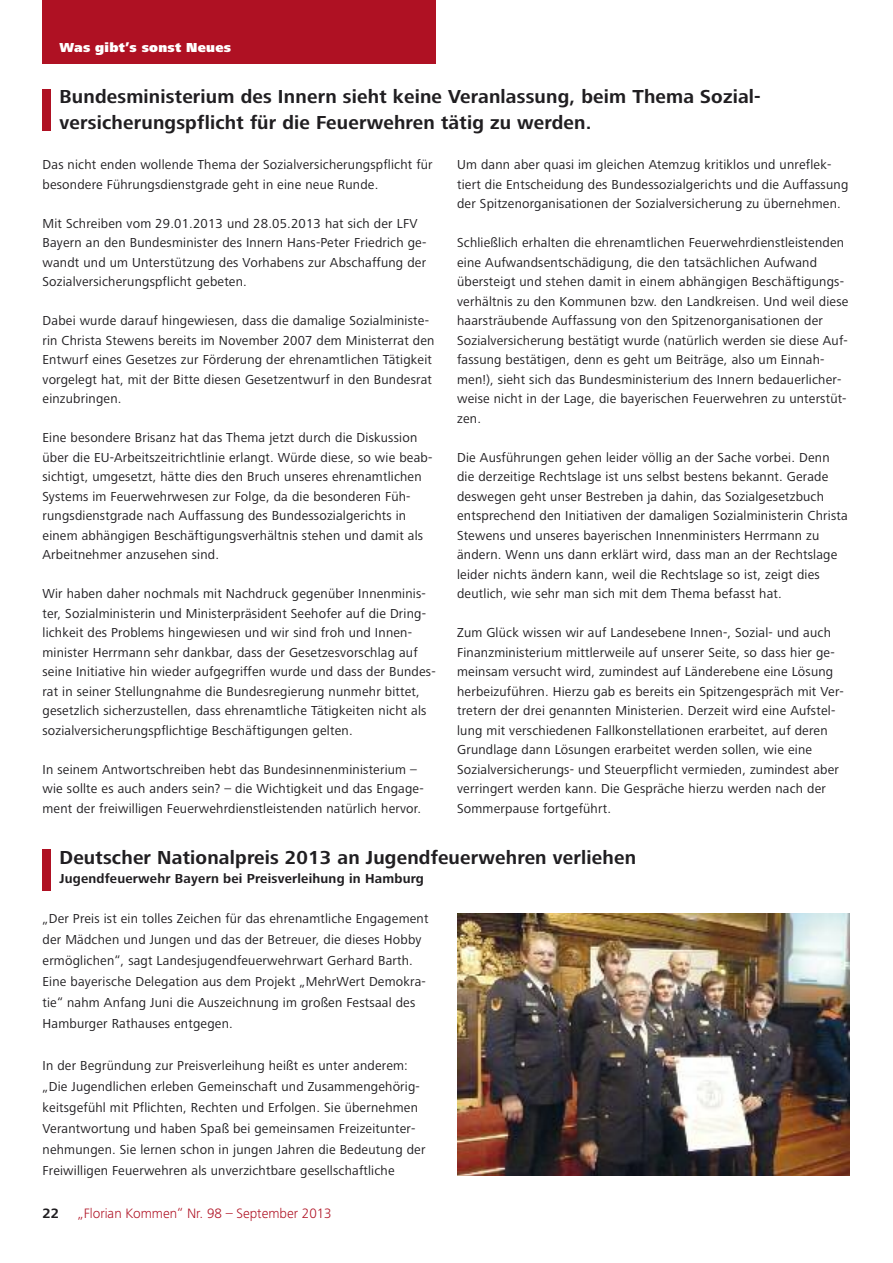
<style>
.page{position:relative;width:893px;height:1263px;background:#fff}
.page>*{position:absolute;margin:0;border:0;box-sizing:border-box;transform-origin:0 0}
.t1{font:700 19.5px/25.5px "Frutiger Next LT";letter-spacing:.01em;color:#201e21}
.t2{font:300 14.1px "Frutiger Next LT";color:#af1123}
.t3{font:700 14.1px "Frutiger Next LT";color:#201e21}
.t4{font:13.5px/19.5px "Frutiger Next LT";letter-spacing:.015em;color:#201e21}
.t5{font:700 13.5px "Frutiger Next LT";letter-spacing:.015em;color:#201e21}
.t6{font:900 13.5px "Frutiger Next LT";letter-spacing:.02em;color:#fff}
</style>
<div class="page">
<div style="left:43px;top:850px;width:8px;height:41px;background:#af1123"></div>
<div style="left:43px;top:0;width:393px;height:64px;background:#af1123"></div>
<div style="left:43px;top:89px;width:8px;height:42px;background:#af1123"></div>
<img style="left:458px;top:913px;width:392px;height:263px">
<p class="t6" style="left:60px;top:43px;width:173px">Was gibt’s sonst Neues</p>
<h1 class="t1" style="left:60px;top:86px;width:703px">Bundesministerium des Innern sieht keine Veranlassung, beim Thema Sozial&shy;versicherungspflicht für die Feuerwehren tätig zu werden.</h1>
<p class="t4" style="left:43px;top:156px;width:392px">Das nicht enden wollende Thema der Sozialversicherungspflicht für besondere Führungsdienstgrade geht in eine neue Runde.</p>
<p class="t4" style="left:43px;top:215px;width:385px">Mit Schreiben vom 29.01.2013 und 28.05.2013 hat sich der LFV Bayern an den Bundesminister des Innern Hans-Peter Friedrich ge&shy;wandt und um Unterstützung des Vorhabens zur Abschaffung der Sozialversicherungspflicht gebeten.</p>
<p class="t4" style="left:43px;top:312px;width:394px">Dabei wurde darauf hingewiesen, dass die damalige Sozialministe&shy;rin Christa Stewens bereits im November 2007 dem Ministerrat den Entwurf eines Gesetzes zur Förderung der ehrenamtlichen Tätigkeit vorgelegt hat, mit der Bitte diesen Gesetzentwurf in den Bundesrat einzubringen.</p>
<p class="t4" style="left:43px;top:429px;width:391px">Eine besondere Brisanz hat das Thema jetzt durch die Diskussion über die EU-Arbeitszeitrichtlinie erlangt. Würde diese, so wie beab&shy;sichtigt, umgesetzt, hätte dies den Bruch unseres ehrenamtlichen Systems im Feuerwehrwesen zur Folge, da die besonderen Füh&shy;rungsdienstgrade nach Auffassung des Bundessozialgerichts in einem abhängigen Beschäftigungsverhältnis stehen und damit als Arbeitnehmer anzusehen sind.</p>
<p class="t4" style="left:43px;top:585px;width:395px">Wir haben daher nochmals mit Nachdruck gegenüber Innenminis&shy;ter, Sozialministerin und Ministerpräsident Seehofer auf die Dring&shy;lichkeit des Problems hingewiesen und wir sind froh und Innen&shy;minister Herrmann sehr dankbar, dass der Gesetzesvorschlag auf seine Initiative hin wieder aufgegriffen wurde und dass der Bundes&shy;rat in seiner Stellungnahme die Bundesregierung nunmehr bittet, gesetzlich sicherzustellen, dass ehrenamtliche Tätigkeiten nicht als sozialversicherungspflichtige Beschäftigungen gelten.</p>
<p class="t4" style="left:43px;top:761px;width:383px">In seinem Antwortschreiben hebt das Bundesinnenministerium – wie sollte es auch anders sein? – die Wichtigkeit und das Engage&shy;ment der freiwilligen Feuerwehrdienstleistenden natürlich hervor.</p>
<p class="t4" style="left:457px;top:156px;width:393px">Um dann aber quasi im gleichen Atemzug kritiklos und unreflek&shy;tiert die Entscheidung des Bundessozialgerichts und die Auffassung der Spitzenorganisationen der Sozialversicherung zu übernehmen.</p>
<p class="t4" style="left:457px;top:234px;width:393px">Schließlich erhalten die ehrenamtlichen Feuerwehrdienstleistenden eine Aufwandsentschädigung, die den tatsächlichen Aufwand übersteigt und stehen damit in einem abhängigen Beschäftigungs&shy;verhältnis zu den Kommunen bzw. den Landkreisen. Und weil diese haarsträubende Auffassung von den Spitzenorganisationen der Sozialversicherung bestätigt wurde (natürlich werden sie diese Auf&shy;fassung bestätigen, denn es geht um Beiträge, also um Einnah&shy;men!), sieht sich das Bundesministerium des Innern bedauerlicher&shy;weise nicht in der Lage, die bayerischen Feuerwehren zu unterstüt&shy;zen.</p>
<p class="t4" style="left:457px;top:449px;width:392px">Die Ausführungen gehen leider völlig an der Sache vorbei. Denn die derzeitige Rechtslage ist uns selbst bestens bekannt. Gerade deswegen geht unser Bestreben ja dahin, das Sozialgesetzbuch entsprechend den Initiativen der damaligen Sozialministerin Christa Stewens und unseres bayerischen Innenministers Herrmann zu ändern. Wenn uns dann erklärt wird, dass man an der Rechtslage leider nichts ändern kann, weil die Rechtslage so ist, zeigt dies deutlich, wie sehr man sich mit dem Thema befasst hat.</p>
<p class="t4" style="left:457px;top:624px;width:388px">Zum Glück wissen wir auf Landesebene Innen-, Sozial- und auch Finanzministerium mittlerweile auf unserer Seite, so dass hier ge&shy;meinsam versucht wird, zumindest auf Länderebene eine Lösung herbeizuführen. Hierzu gab es bereits ein Spitzengespräch mit Ver&shy;tretern der drei genannten Ministerien. Derzeit wird eine Aufstel&shy;lung mit verschiedenen Fallkonstellationen erarbeitet, auf deren Grundlage dann Lösungen erarbeitet werden sollen, wie eine Sozialversicherungs- und Steuerpflicht vermieden, zumindest aber verringert werden kann. Die Gespräche hierzu werden nach der Sommerpause fortgeführt.</p>
<h1 class="t1" style="left:60px;top:847px;width:578px">Deutscher Nationalpreis 2013 an Jugendfeuerwehren verliehen</h1>
<p class="t5" style="left:60px;top:874px;width:366px">Jugendfeuerwehr Bayern bei Preisverleihung in Hamburg</p>
<p class="t4" style="left:43px;top:909px;width:387px;line-height:21px">„Der Preis ist ein tolles Zeichen für das ehrenamtliche Engagement der Mädchen und Jungen und das der Betreuer, die dieses Hobby ermöglichen“, sagt Landesjugendfeuerwehrwart Gerhard Barth.<br>Eine bayerische Delegation aus dem Projekt „MehrWert Demokra&shy;tie“ nahm Anfang Juni die Auszeichnung im großen Festsaal des Hamburger Rathauses entgegen.</p>
<p class="t4" style="left:43px;top:1056px;width:384px;line-height:21px">In der Begründung zur Preisverleihung heißt es unter anderem: „Die Jugendlichen erleben Gemeinschaft und Zusammengehörig&shy;keitsgefühl mit Pflichten, Rechten und Erfolgen. Sie übernehmen Verantwortung und haben Spaß bei gemeinsamen Freizeitunter&shy;nehmungen. Sie lernen schon in jungen Jahren die Bedeutung der Freiwilligen Feuerwehren als unverzichtbare gesellschaftliche</p>
<p class="t3" style="left:43px;top:1208px;width:18px">22</p>
<p class="t2" style="left:78px;top:1208px;width:256px">„Florian Kommen“ Nr. 98 – September 2013</p>
</div>
